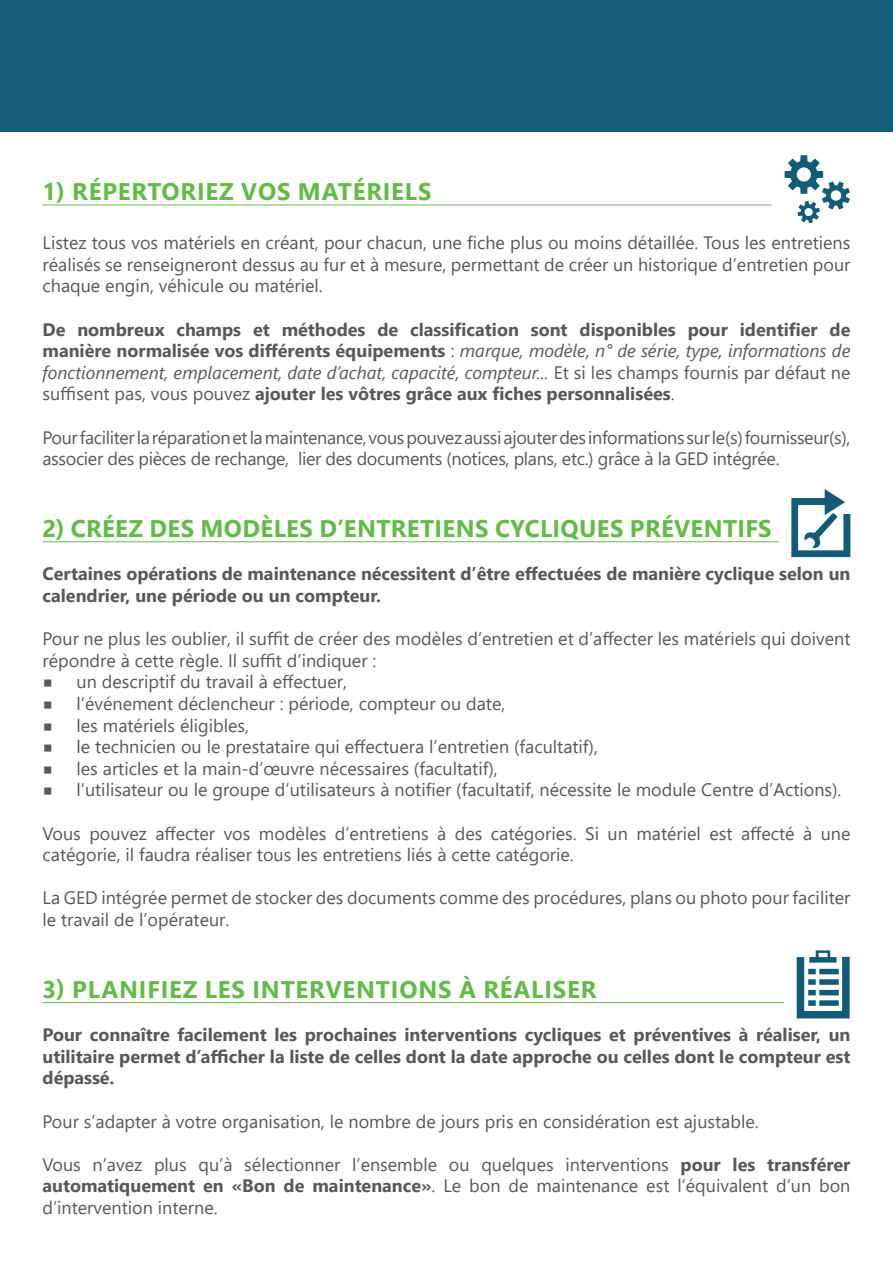
<style>
.page{position:relative;width:893px;height:1263px;background:#fff}
.page>*{position:absolute;margin:0;border:0;box-sizing:border-box;transform-origin:0 0}
.ss_titre{font:700 24px "Segoe UI";letter-spacing:.035em;color:#62bb46}
.ss_titre-2{font:700 24px "Segoe UI";letter-spacing:.015em;color:#62bb46}
.t1{font:18px/21.6px "Segoe UI";color:#57585a}
.t2{font:700 18px/21.6px "Segoe UI";color:#57585a;text-align:justify}
.t3{font:18px/21.6px "Segoe UI";letter-spacing:-.02em;color:#57585a}
.s1{font-weight:400}
.s2{font-weight:400;font-style:italic}
.s3{font-family:"Montserrat"}
.s4{font-weight:700}
</style>
<div class="page">
<div style="left:0;top:0;width:893px;height:132px;background:#175e78"></div>
<hr style="left:43px;top:205px;width:729px;height:1px;background:#62bb46">
<hr style="left:43px;top:541px;width:736px;height:1px;background:#62bb46">
<hr style="left:43px;top:1002px;width:741px;height:1px;background:#62bb46">
<svg style="left:784px;top:155px;width:66px;height:68px"></svg>
<svg style="left:791px;top:489px;width:59px;height:68px"></svg>
<svg style="left:797px;top:950px;width:53px;height:68px"></svg>
<p class="ss_titre" style="left:43px;top:169px;width:390px">1) RÉPERTORIEZ VOS MATÉRIELS</p>
<p class="t1" style="left:43px;top:230px;width:809px;text-align:justify">Listez tous vos matériels en créant, pour chacun, une fiche plus ou moins détaillée. Tous les entretiens réalisés se renseigneront dessus au fur et à mesure, permettant de créer un historique d’entretien pour chaque engin, véhicule ou matériel.</p>
<p class="t2" style="left:43px;top:317px;width:809px">De nombreux champs et méthodes de classification sont disponibles pour identifier de manière normalisée vos différents équipements <span class="s1">:</span> <span class="s2">marque, modèle, n° de série, type, informations de fonctionnement, emplacement, date d’achat, capacité, compteur...</span> <span class="s1">Et si les champs fournis par défaut ne suffisent pas, vous pouvez</span> ajouter les vôtres grâce aux fiches personnalisées<span class="s1">.</span></p>
<p class="t3" style="left:42px;top:425px;width:809px">Pour faciliter la réparation et la maintenance, vous pouvez aussi ajouter des informations sur le(s) fournisseur(s), associer des pièces de rechange, lier des documents (notices, plans, etc.) grâce à la GED intégrée.</p>
<p class="ss_titre-2" style="left:43px;top:506px;width:730px">2) CRÉEZ DES MODÈLES D’ENTRETIENS CYCLIQUES PRÉVENTIFS</p>
<p class="t2" style="left:43px;top:562px;width:809px">Certaines opérations de maintenance nécessitent d’être effectuées de manière cyclique selon un calendrier, une période ou un compteur.</p>
<p class="t1" style="left:43px;top:626px;width:809px">Pour ne plus les oublier, il suffit de créer des modèles d’entretien et d’affecter les matériels qui doivent répondre à cette règle. Il suffit d’indiquer :</p>
<p class="t1" style="left:43px;top:670px;width:306px"><span class="s3">■</span> un descriptif du travail à effectuer,</p>
<p class="t1" style="left:43px;top:691px;width:464px"><span class="s3">■</span> l’événement déclencheur : période, compteur ou date,</p>
<p class="t1" style="left:43px;top:713px;width:208px"><span class="s3">■</span> les matériels éligibles,</p>
<p class="t1" style="left:43px;top:734px;width:557px"><span class="s3">■</span> le technicien ou le prestataire qui effectuera l’entretien (facultatif),</p>
<p class="t1" style="left:43px;top:756px;width:457px"><span class="s3">■</span> les articles et la main-d’œuvre nécessaires (facultatif),</p>
<p class="t1" style="left:43px;top:778px;width:800px"><span class="s3">■</span> l’utilisateur ou le groupe d’utilisateurs à notifier (facultatif, nécessite le module Centre d’Actions).</p>
<p class="t1" style="left:43px;top:821px;width:809px">Vous pouvez affecter vos modèles d’entretiens à des catégories. Si un matériel est affecté à une catégorie, il faudra réaliser tous les entretiens liés à cette catégorie.</p>
<p class="t1" style="left:43px;top:886px;width:809px">La GED intégrée permet de stocker des documents comme des procédures, plans ou photo pour faciliter le travail de l’opérateur.</p>
<p class="ss_titre" style="left:43px;top:967px;width:555px">3) PLANIFIEZ LES INTERVENTIONS À RÉALISER</p>
<p class="t2" style="left:43px;top:1022px;width:809px">Pour connaître facilement les prochaines interventions cycliques et préventives à réaliser, un utilitaire permet d’afficher la liste de celles dont la date approche ou celles dont le compteur est dépassé.</p>
<p class="t1" style="left:43px;top:1109px;width:718px">Pour s’adapter à votre organisation, le nombre de jours pris en considération est ajustable.</p>
<p class="t1" style="left:43px;top:1152px;width:809px;text-align:justify">Vous n’avez plus qu’à sélectionner l’ensemble ou quelques interventions <span class="s4">pour les transférer automatiquement en «Bon de maintenance»</span>. Le bon de maintenance est l’équivalent d’un bon d’intervention interne.</p>
</div>
